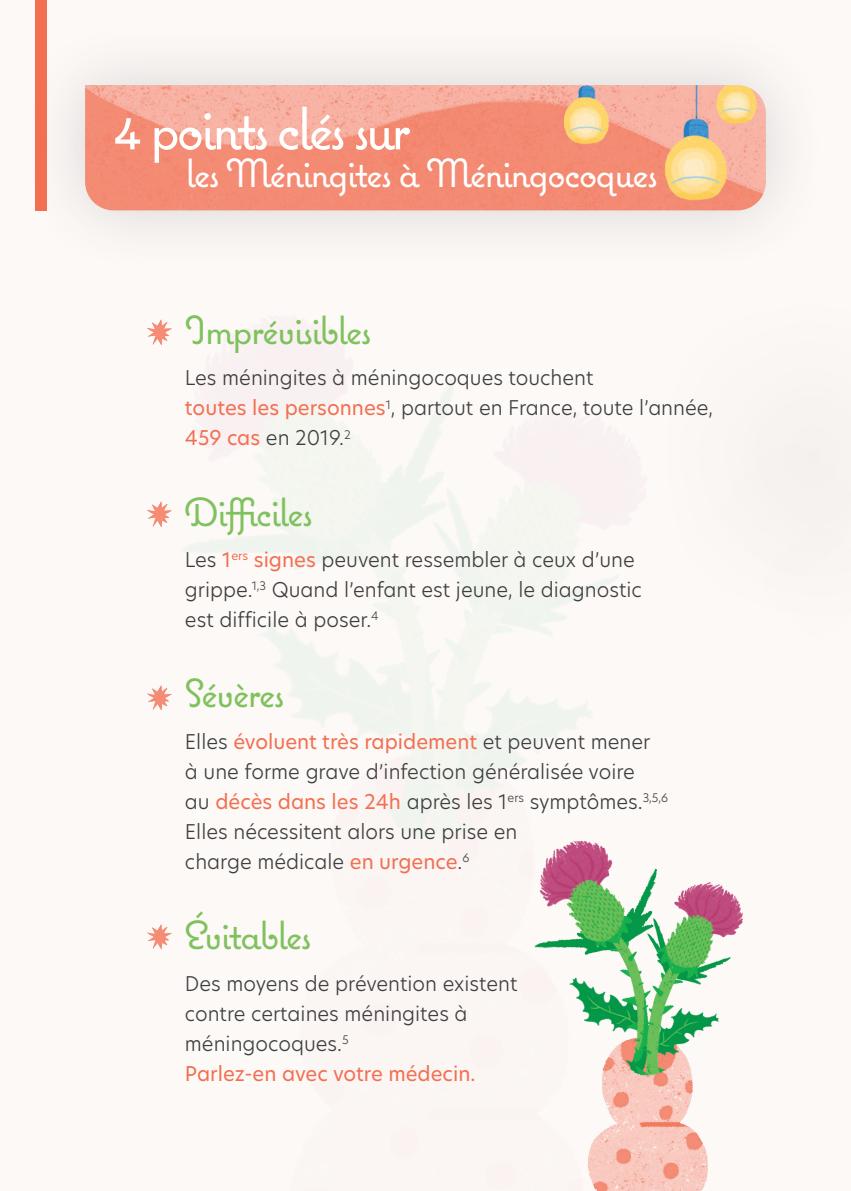
<style>
.page{position:relative;width:851px;height:1191px;background:#fff}
.page>*{position:absolute;margin:0;border:0;box-sizing:border-box;transform-origin:0 0}
.t1{font:60px "Coquette";letter-spacing:-.07em;color:#fff}
.t2{font:40px "Coquette";letter-spacing:-.05em;color:#7fc25d}
.t3{font:40px "Coquette";letter-spacing:-.05em;color:#fff}
.t4{font:300 20px/30px "Hero New";color:#3e3e3f}
.t5{font:20px "Hero New";color:#f36f51}
.s1{font-weight:400;color:#f36f51}
</style>
<div class="page">
<div style="left:0;top:0;width:850px;height:1191px;background:#fcf9f7"></div>
<div style="left:22px;top:22px;width:807px;height:252px;background:#f8f5f3"></div>
<img style="left:85px;top:85px;width:680px;height:125px">
<div style="left:35px;top:0;width:12px;height:210px;background:#f36f51"></div>
<img style="left:385px;top:802px;width:358px;height:389px">
<img style="left:147px;top:319px;width:25px;height:27px">
<img style="left:147px;top:501px;width:25px;height:27px">
<img style="left:147px;top:685px;width:25px;height:26px">
<img style="left:147px;top:924px;width:25px;height:26px">
<p class="t1" style="left:113px;top:91px;width:298px">4 points clés sur</p>
<p class="t3" style="left:185px;top:148px;width:473px">les Méningites à Méningocoques</p>
<p class="t2" style="left:185px;top:305px;width:188px">Imprévisibles</p>
<p class="t4" style="left:185px;top:362px;width:529px">Les méningites à méningocoques touchent<br><span class="s1">toutes les personnes</span><sup>1</sup>, partout en France, toute l’année,<br><span class="s1">459 cas</span> en 2019.<sup>2</sup></p>
<p class="t2" style="left:185px;top:487px;width:129px">Difficiles</p>
<p class="t4" style="left:185px;top:544px;width:458px">Les <span class="s1">1</span><sup>ers</sup> <span class="s1">signes</span> peuvent ressembler à ceux d’une grippe.<sup>1,3</sup> Quand l’enfant est jeune, le diagnostic est difficile à poser.<sup>4</sup></p>
<p class="t2" style="left:185px;top:668px;width:101px">Sévères</p>
<p class="t4" style="left:185px;top:726px;width:484px">Elles <span class="s1">évoluent très rapidement</span> et peuvent mener à une forme grave d’infection généralisée voire<br>au <span class="s1">décès dans les 24h</span> après les 1<sup>ers</sup> symptômes.<sup>3,5,6<br></sup>Elles nécessitent alors une prise en<br>charge médicale <span class="s1">en urgence</span>.<sup>6</sup></p>
<p class="t2" style="left:185px;top:910px;width:128px">Évitables</p>
<p class="t4" style="left:185px;top:967px;width:334px">Des moyens de prévention existent contre certaines méningites à méningocoques.<sup>5</sup></p>
<p class="t5" style="left:185px;top:1059px;width:292px">Parlez-en avec votre médecin.</p>
</div>
